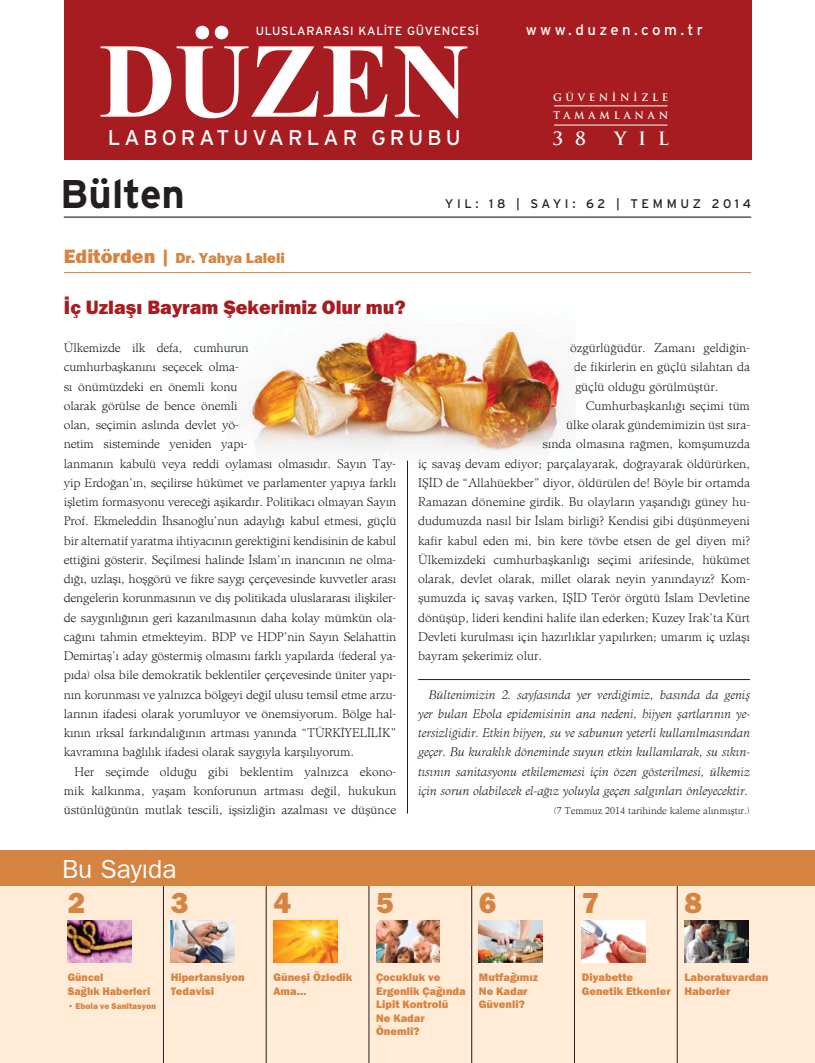
<style>
.page{position:relative;width:815px;height:1063px;background:#fff}
.page>*{position:absolute;margin:0;border:0;box-sizing:border-box;transform-origin:0 0}
.t1{font:700 40px "Interstate";color:#231f20}
.t2{font:800 30px "Franklin Gothic";color:#d58442}
.t3{font:100 26.25px "Franklin Gothic";color:#fff}
.t4{font:21.25px "Interstate";letter-spacing:.19em;color:#fff}
.t5{font:800 20px "Franklin Gothic";color:#a71c20}
.t6{font:700 17.88px "Trajan Pro";color:#fff}
.t7{font:800 15px "Franklin Gothic";color:#d58442}
.t8{font:15px "Interstate";letter-spacing:.23em;color:#fff}
.t9{font:12.5px/19.2px "Admine";letter-spacing:-.01em;color:#231f20;text-align:justify}
.t10{font:italic 300 12.5px/19.2px "Admine";color:#231f20;text-align:justify}
.t11{font:12.5px "Interstate";letter-spacing:.29em;color:#231f20}
.t12{font:11.88px "Interstate";letter-spacing:.06em;color:#fff}
.t13{font:800 11.25px/13.5px "Franklin Gothic";color:#d58442}
.t14{font:700 10.12px/17.9px "Trajan Pro";letter-spacing:.36em;color:#fff}
.t15{font:10px "Admine";color:#231f20}
.t16{font:800 8.75px "Franklin Gothic";color:#d58442}
.s1{font-size:20px}
</style>
<div class="page">
<div style="left:64px;top:0;width:687px;height:159px;background:#a71c20"></div>
<svg style="left:101px;top:26px;width:366px;height:92px"></svg>
<hr style="left:554px;top:106px;width:113px;height:1px;background:#fff">
<hr style="left:554px;top:125px;width:113px;height:1px;background:#fff">
<hr style="left:64px;top:217px;width:687px;height:1px;background:#000105">
<hr style="left:64px;top:272px;width:687px;height:1px;background:#d58442">
<hr style="left:407px;top:461px;width:1px;height:353px;background:#231f20">
<div style="left:0;top:886px;width:815px;height:177px;background:#ffebd6"></div>
<hr style="left:163px;top:886px;width:1px;height:77px;background:#231f20">
<hr style="left:266px;top:886px;width:1px;height:77px;background:#231f20">
<hr style="left:369px;top:886px;width:1px;height:77px;background:#231f20">
<hr style="left:471px;top:886px;width:1px;height:77px;background:#231f20">
<hr style="left:574px;top:886px;width:1px;height:77px;background:#231f20">
<hr style="left:677px;top:886px;width:1px;height:77px;background:#231f20">
<hr style="left:163px;top:963px;width:1px;height:100px;background:#231f20">
<hr style="left:266px;top:963px;width:1px;height:100px;background:#231f20">
<hr style="left:369px;top:963px;width:1px;height:100px;background:#231f20">
<hr style="left:471px;top:963px;width:1px;height:100px;background:#231f20">
<hr style="left:574px;top:963px;width:1px;height:100px;background:#231f20">
<hr style="left:677px;top:963px;width:1px;height:100px;background:#231f20">
<img style="left:68px;top:920px;width:64px;height:43px">
<img style="left:171px;top:920px;width:63px;height:43px">
<img style="left:273px;top:920px;width:64px;height:43px">
<img style="left:376px;top:920px;width:64px;height:43px">
<img style="left:479px;top:920px;width:64px;height:43px">
<img style="left:582px;top:920px;width:63px;height:43px">
<img style="left:684px;top:920px;width:64px;height:43px">
<div style="left:0;top:850px;width:815px;height:36px;background:#d58442"></div>
<hr style="left:418px;top:679px;width:332px;height:1px;background:#231f20">
<img style="left:245px;top:329px;width:319px;height:120px">
<p class="t12" style="left:256px;top:27px;width:225px">ULUSLARARASI KALİTE GÜVENCESİ</p>
<h3 class="t4" style="left:108px;top:130px;width:354px">LABORATUVARLAR GRUBU</h3>
<p class="t8" style="left:526px;top:24px;width:179px">www.duzen.com.tr</p>
<p class="t14" style="left:553px;top:89px;width:117px">GÜVENİNİZLE<br>TAMAMLANAN</p>
<h3 class="t6" style="left:553px;top:128px;width:35px">3 8</h3>
<h3 class="t6" style="left:614px;top:128px;width:56px">YIL</h3>
<h1 class="t1" style="left:60px;top:180px;width:126px">Bülten</h1>
<p class="t11" style="left:445px;top:199px;width:308px">YIL: 18 | SAYI: 62 | TEMMUZ 2014</p>
<p class="t7" style="left:64px;top:252px;width:223px"><span class="s1">Editörden |</span> Dr. Yahya Laleli</p>
<h3 class="t5" style="left:64px;top:300px;width:343px">İç Uzlaşı Bayram Şekerimiz Olur mu?</h3>
<p class="t9" style="left:64px;top:340px;width:334px;text-align:left">Ülkemizde ilk defa, cumhurun<br>cumhurbaşkanını seçecek olma-<br>sı önümüzdeki en önemli konu<br>olarak görülse de bence önemli<br>olan, seçimin aslında devlet yö-<br>netim sisteminde yeniden yapı-<br>lanmanın kabulü veya reddi oylaması olmasıdır. Sayın Tay&shy;yip Erdoğan’ın, seçilirse hükümet ve parlamenter yapıya farklı işletim formasyonu vereceği aşikardır. Politikacı olmayan Sayın Prof. Ekmeleddin İhsanoğlu’nun adaylığı kabul etmesi, güçlü bir alternatif yaratma ihtiyacının gerektiğini kendisinin de kabul ettiğini gösterir. Seçilmesi halinde İslam’ın inancının ne olma&shy;dığı, uzlaşı, hoşgörü ve fikre saygı çerçevesinde kuvvetler arası dengelerin korunmasının ve dış politikada uluslararası ilişkiler&shy;de saygınlığının geri kazanılmasının daha kolay mümkün ola&shy;cağını tahmin etmekteyim. BDP ve HDP’nin Sayın Selahattin Demirtaş’ı aday göstermiş olmasını farklı yapılarda (federal ya&shy;pıda) olsa bile demokratik beklentiler çerçevesinde üniter yapı&shy;nın korunması ve yalnızca bölgeyi değil ulusu temsil etme arzu&shy;larının ifadesi olarak yorumluyor ve önemsiyorum. Bölge hal&shy;kının ırksal farkındalığının artması yanında “TÜRKİYELİLİK” kavramına bağlılık ifadesi olarak saygıyla karşılıyorum.</p>
<p class="t9" style="left:64px;top:763px;width:334px;text-indent:11px">Her seçimde olduğu gibi beklentim yalnızca ekono&shy;mik kalkınma, yaşam konforunun artması değil, hukukun üstünlüğünün mutlak tescili, işsizliğin azalması ve düşünce</p>
<p class="t9" style="left:574px;top:340px;width:178px;text-indent:-4px">özgürlüğüdür. Zamanı geldiğin&shy;de fikirlerin en güçlü silahtan da güçlü olduğu görülmüştür.</p>
<p class="t9" style="left:586px;top:397px;width:166px">Cumhurbaşkanlığı seçimi tüm</p>
<p class="t9" style="left:566px;top:417px;width:185px">ülke olarak gündemimizin üst sıra-</p>
<p class="t9" style="left:543px;top:436px;width:209px">sında olmasına rağmen, komşumuzda</p>
<p class="t9" style="left:418px;top:455px;width:333px">iç savaş devam ediyor; parçalayarak, doğrayarak öldürürken,</p>
<p class="t9" style="left:418px;top:474px;width:333px">IŞİD de “Allahüekber” diyor, öldürülen de! Böyle bir ortamda</p>
<p class="t9" style="left:418px;top:494px;width:333px">Ramazan dönemine girdik. Bu olayların yaşandığı güney hu-</p>
<p class="t9" style="left:418px;top:513px;width:333px">dudumuzda nasıl bir İslam birliği? Kendisi gibi düşünmeyeni</p>
<p class="t9" style="left:418px;top:532px;width:333px">kafir kabul eden mi, bin kere tövbe etsen de gel diyen mi?</p>
<p class="t9" style="left:418px;top:551px;width:333px">Ülkemizdeki cumhurbaşkanlığı seçimi arifesinde, hükümet</p>
<p class="t9" style="left:418px;top:571px;width:333px">olarak, devlet olarak, millet olarak neyin yanındayız? Kom-</p>
<p class="t9" style="left:418px;top:590px;width:333px">şumuzda iç savaş varken, IŞİD Terör örgütü İslam Devletine</p>
<p class="t9" style="left:418px;top:609px;width:333px">dönüşüp, lideri kendini halife ilan ederken; Kuzey Irak’ta Kürt</p>
<p class="t9" style="left:418px;top:628px;width:333px">Devleti kurulması için hazırlıklar yapılırken; umarım iç uzlaşı</p>
<p class="t9" style="left:418px;top:648px;width:126px">bayram şekerimiz olur.</p>
<p class="t10" style="left:418px;top:686px;width:333px;text-indent:11px">Bültenimizin 2. sayfasında yer verdiğimiz, basında da geniş yer bulan Ebola epidemisinin ana nedeni, hijyen şartlarının ye&shy;tersizliğidir. Etkin hijyen, su ve sabunun yeterli kullanılmasından geçer. Bu kuraklık döneminde suyun etkin kullanılarak, su sıkın&shy;tısının sanitasyonu etkilememesi için özen gösterilmesi, ülkemiz için sorun olabilecek el-ağız yoluyla geçen salgınları önleyecektir.</p>
<p class="t15" style="left:554px;top:807px;width:198px">(7 Temmuz 2014 tarihinde kaleme alınmıştır.)</p>
<h3 class="t3" style="left:62px;top:860px;width:116px">Bu Sayıda</h3>
<h2 class="t2" style="left:68px;top:892px;width:19px">2</h2>
<h2 class="t2" style="left:171px;top:892px;width:19px">3</h2>
<h2 class="t2" style="left:273px;top:892px;width:19px">4</h2>
<h2 class="t2" style="left:376px;top:892px;width:19px">5</h2>
<h2 class="t2" style="left:479px;top:892px;width:19px">6</h2>
<h2 class="t2" style="left:582px;top:892px;width:19px">7</h2>
<h2 class="t2" style="left:684px;top:892px;width:19px">8</h2>
<p class="t13" style="left:68px;top:971px;width:84px">Güncel<br>Sağlık Haberleri</p>
<p class="t16" style="left:68px;top:1003px;width:90px">• Ebola ve Sanitasyon</p>
<p class="t13" style="left:171px;top:971px;width:76px">Hipertansiyon<br>Tedavisi</p>
<p class="t13" style="left:273px;top:971px;width:80px">Güneşi Özledik<br>Ama…</p>
<p class="t13" style="left:376px;top:971px;width:91px">Çocukluk ve<br>Ergenlik Çağında<br>Lipit Kontrolü<br>Ne Kadar<br>Önemli?</p>
<p class="t13" style="left:479px;top:971px;width:61px">Mutfağımız<br>Ne Kadar<br>Güvenli?</p>
<p class="t13" style="left:582px;top:971px;width:90px">Diyabette<br>Genetik Etkenler</p>
<p class="t13" style="left:684px;top:971px;width:85px">Laboratuvardan<br>Haberler</p>
</div>
